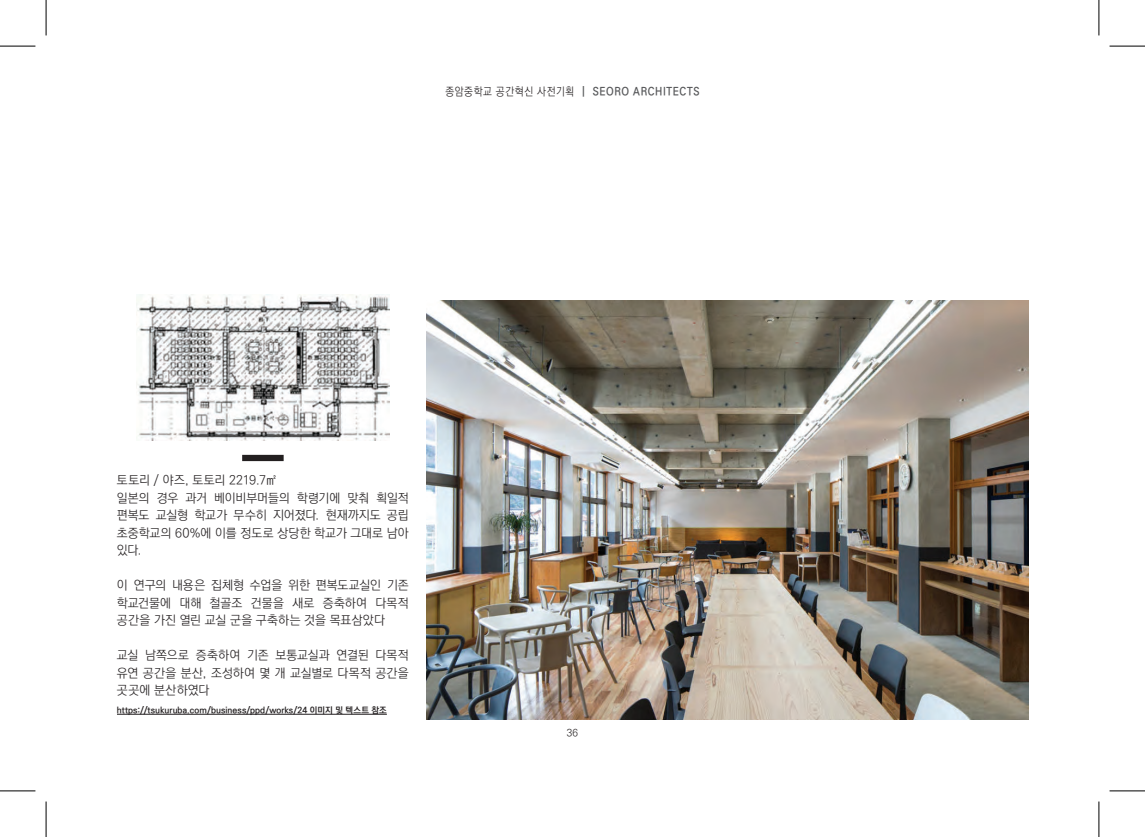
<style>
.page{position:relative;width:1145px;height:837px;background:#fff}
.page>*{position:absolute;margin:0;border:0;box-sizing:border-box;transform-origin:0 0}
.t1{font:300 12.5px/17.5px "Ko Pub Dotum";color:#231f20;text-align:justify}
.t2{font:700 11.25px "Ko Pub Dotum";letter-spacing:.06em;color:#57585a;scale:.9 1}
.t3{font:300 10px "Ko Pub Dotum";color:#231f20}
.t4{font:700 8.75px "Ko Pub Dotum";letter-spacing:.01em;color:#231f20}
.s1{font-weight:300;color:#231f20}
</style>
<div class="page">
<img style="left:137px;top:294px;width:252px;height:146px">
<img style="left:426px;top:301px;width:602px;height:418px">
<div style="left:242px;top:454px;width:42px;height:7px;background:#231f20"></div>
<hr style="left:117px;top:713px;width:270px;height:1px;background:#231f20">
<hr style="left:0;top:46px;width:35px;height:1px;background:#000">
<hr style="left:1109px;top:46px;width:35px;height:1px;background:#000">
<hr style="left:0;top:790px;width:35px;height:1px;background:#000">
<hr style="left:1109px;top:790px;width:35px;height:1px;background:#000">
<hr style="left:46px;top:0;width:1px;height:35px;background:#000">
<hr style="left:46px;top:801px;width:1px;height:35px;background:#000">
<hr style="left:1098px;top:0;width:1px;height:35px;background:#000">
<hr style="left:1098px;top:801px;width:1px;height:35px;background:#000">
<p class="t2" style="left:445px;top:85px;width:284px"><span class="s1">종암중학교 공간혁신 사전기획</span> | SEORO ARCHITECTS</p>
<p class="t1" style="left:117px;top:472px;width:293px;text-align:left">토토리 / 야즈, 토토리 2219.7㎡<br>일본의 경우 과거 베이비부머들의 학령기에 맞춰 획일적 편복도 교실형 학교가 무수히 지어졌다. 현재까지도 공립 초중학교의 60%에 이를 정도로 상당한 학교가 그대로 남아 있다.</p>
<p class="t1" style="left:117px;top:577px;width:293px">이 연구의 내용은 집체형 수업을 위한 편복도교실인 기존 학교건물에 대해 철골조 건물을 새로 증축하여 다목적 공간을 가진 열린 교실 군을 구축하는 것을 목표삼았다</p>
<p class="t1" style="left:117px;top:647px;width:293px">교실 남쪽으로 증축하여 기존 보통교실과 연결된 다목적 유연 공간을 분산, 조성하여 몇 개 교실별로 다목적 공간을 곳곳에 분산하였다</p>
<p class="t4" style="left:117px;top:705px;width:271px">https://tsukuruba.com/business/ppd/works/24 이미지 및 텍스트 참조</p>
<p class="t3" style="left:566px;top:727px;width:13px">36</p>
</div>
